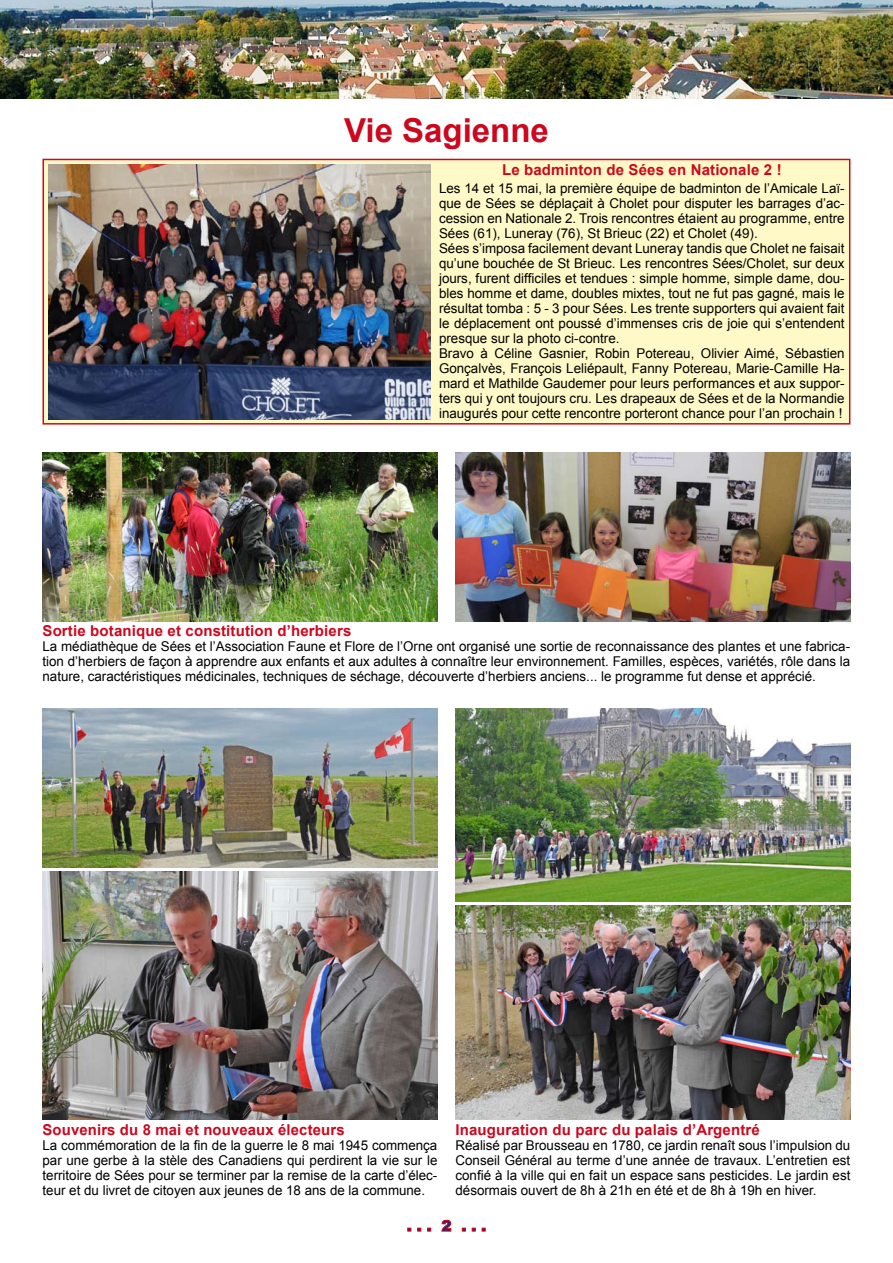
<style>
.page{position:relative;width:893px;height:1263px;background:#fff}
.page>*{position:absolute;margin:0;border:0;box-sizing:border-box;transform-origin:0 0}
.t1{font:700 33px "Arial";color:#cd071e}
.t2{font:700 15px "Arial";letter-spacing:.01em;color:#cd071e}
.t3{font:13.5px/15px "Arial";color:#000;text-align:justify}
</style>
<div class="page">
<img style="left:43px;top:871px;width:394px;height:248px">
<svg style="left:407px;top:1219px;width:79px;height:13px"></svg>
<img style="left:0;top:0;width:893px;height:98px">
<img style="left:455px;top:709px;width:395px;height:192px">
<img style="left:43px;top:709px;width:394px;height:158px">
<img style="left:455px;top:906px;width:395px;height:213px">
<div style="left:43px;top:159px;width:807px;height:265px;background:#fff9c7"></div>
<div style="left:43px;top:159px;width:807px;height:266px;border:2px solid #cd071e"></div>
<img style="left:43px;top:452px;width:394px;height:169px">
<img style="left:455px;top:452px;width:395px;height:169px">
<img style="left:49px;top:164px;width:381px;height:256px">
<h1 class="t1" style="left:344px;top:109px;width:206px">Vie Sagienne</h1>
<p class="t2" style="left:502px;top:160px;width:281px">Le badminton de Sées en Nationale 2 !</p>
<p class="t3" style="left:439px;top:181px;width:407px;text-align:left">Les 14 et 15 mai, la première équipe de badminton de l’Amicale Laï&shy;que de Sées se déplaçait à Cholet pour disputer les barrages d’ac&shy;cession en Nationale 2. Trois rencontres étaient au programme, entre Sées (61), Luneray (76), St Brieuc (22) et Cholet (49).<br>Sées s’imposa facilement devant Luneray tandis que Cholet ne faisait qu’une bouchée de St Brieuc. Les rencontres Sées/Cholet, sur deux jours, furent difficiles et tendues : simple homme, simple dame, dou&shy;bles homme et dame, doubles mixtes, tout ne fut pas gagné, mais le résultat tomba : 5 - 3 pour Sées. Les trente supporters qui avaient fait le déplacement ont poussé d’immenses cris de joie qui s’entendent presque sur la photo ci-contre.<br>Bravo à Céline Gasnier, Robin Potereau, Olivier Aimé, Sébastien Gonçalvès, François Leliépault, Fanny Potereau, Marie-Camille Ha&shy;mard et Mathilde Gaudemer pour leurs performances et aux suppor&shy;ters qui y ont toujours cru. Les drapeaux de Sées et de la Normandie inaugurés pour cette rencontre porteront chance pour l’an prochain !</p>
<p class="t2" style="left:43px;top:621px;width:310px">Sortie botanique et constitution d’herbiers</p>
<p class="t3" style="left:43px;top:639px;width:809px">La médiathèque de Sées et l’Association Faune et Flore de l’Orne ont organisé une sortie de reconnaissance des plantes et une fabrica&shy;tion d’herbiers de façon à apprendre aux enfants et aux adultes à connaître leur environnement. Familles, espèces, variétés, rôle dans la nature, caractéristiques médicinales, techniques de séchage, découverte d’herbiers anciens... le programme fut dense et apprécié.</p>
<p class="t2" style="left:43px;top:1119px;width:304px">Souvenirs du 8 mai et nouveaux électeurs</p>
<p class="t3" style="left:43px;top:1137px;width:396px">La commémoration de la fin de la guerre le 8 mai 1945 commença par une gerbe à la stèle des Canadiens qui perdirent la vie sur le territoire de Sées pour se terminer par la remise de la carte d’élec&shy;teur et du livret de citoyen aux jeunes de 18 ans de la commune.</p>
<p class="t2" style="left:455px;top:1119px;width:306px">Inauguration du parc du palais d’Argentré</p>
<p class="t3" style="left:455px;top:1137px;width:396px">Réalisé par Brousseau en 1780, ce jardin renaît sous l’impulsion du Conseil Général au terme d’une année de travaux. L’entretien est confié à la ville qui en fait un espace sans pesticides. Le jardin est désormais ouvert de 8h à 21h en été et de 8h à 19h en hiver.</p>
</div>
